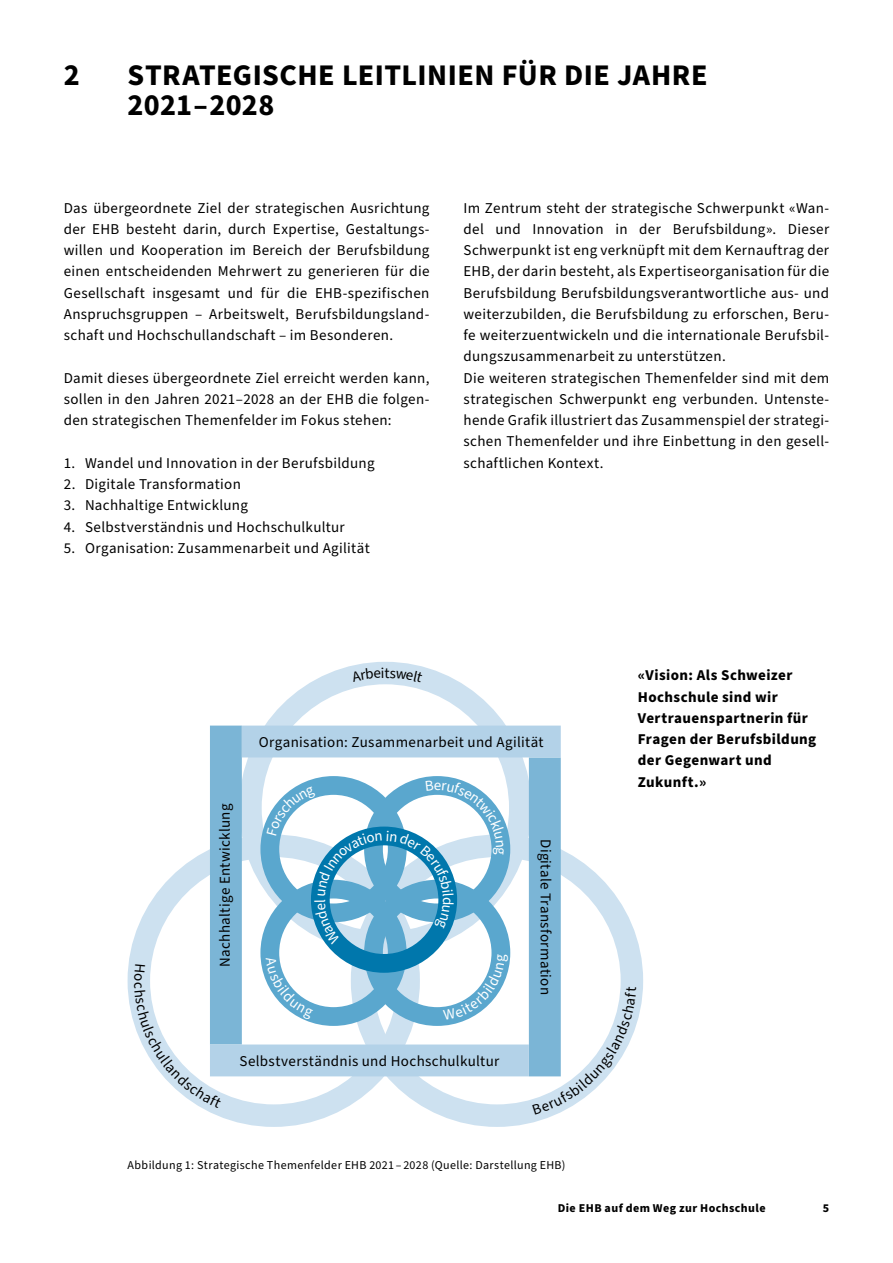
<style>
.page{position:relative;width:893px;height:1263px;background:#fff}
.page>*{position:absolute;margin:0;border:0;box-sizing:border-box;transform-origin:0 0}
.t1{font:700 30px/30px "Source Sans Pro";letter-spacing:.015em;color:#000}
.t2{font:15px/21.3px "Source Sans Pro";letter-spacing:.02em;color:#000;text-align:justify}
.t3{font:700 15px/21.3px "Source Sans Pro";letter-spacing:.03em;color:#000}
.t4{font:12px "Source Sans Pro";letter-spacing:.03em;color:#000}
.t5{font:700 12px "Source Sans Pro";letter-spacing:.035em;color:#000}
</style>
<div class="page">
<div style="left:128px;top:834px;width:292px;height:293px;border:22px solid #cde1f0;border-radius:50%"></div>
<div style="left:351px;top:834px;width:292px;height:293px;border:22px solid #cde1f0;border-radius:50%"></div>
<svg style="left:210px;top:725px;width:351px;height:351px"></svg>
<svg style="left:134px;top:964px;width:88px;height:145px"></svg>
<svg style="left:532px;top:987px;width:104px;height:128px"></svg>
<svg style="left:351px;top:667px;width:72px;height:16px"></svg>
<svg style="left:266px;top:957px;width:47px;height:62px"></svg>
<svg style="left:443px;top:954px;width:65px;height:66px"></svg>
<svg style="left:267px;top:780px;width:237px;height:165px"></svg>
<h1 class="t1" style="left:64px;top:61px;width:17px">2</h1>
<h1 class="t1" style="left:128px;top:61px;width:581px">STRATEGISCHE LEITLINIEN FÜR DIE JAHRE<br>2021–2028</h1>
<p class="t2" style="left:64px;top:197px;width:367px">Das übergeordnete Ziel der strategischen Ausrichtung der EHB besteht darin, durch Expertise, Gestaltungs&shy;willen und Kooperation im Bereich der Berufsbildung einen entscheidenden Mehrwert zu generieren für die Gesellschaft insgesamt und für die EHB-spezifischen Anspruchsgruppen – Arbeitswelt, Berufsbildungsland&shy;schaft und Hochschullandschaft – im Besonderen.</p>
<p class="t2" style="left:64px;top:368px;width:367px">Damit dieses übergeordnete Ziel erreicht werden kann, sollen in den Jahren 2021–2028 an der EHB die folgen&shy;den strategischen Themenfelder im Fokus stehen:</p>
<p class="t2" style="left:64px;top:453px;width:312px">1. Wandel und Innovation in der Berufsbildung</p>
<p class="t2" style="left:64px;top:474px;width:179px">2. Digitale Transformation</p>
<p class="t2" style="left:64px;top:495px;width:186px">3. Nachhaltige Entwicklung</p>
<p class="t2" style="left:64px;top:516px;width:283px">4. Selbstverständnis und Hochschulkultur</p>
<p class="t2" style="left:64px;top:538px;width:307px">5. Organisation: Zusammenarbeit und Agilität</p>
<p class="t2" style="left:463px;top:197px;width:367px;text-align:left">Im Zentrum steht der strategische Schwerpunkt «Wan&shy;del und Innovation in der Berufsbildung». Dieser Schwerpunkt ist eng verknüpft mit dem Kernauftrag der EHB, der darin besteht, als Expertiseorganisation für die Berufsbildung Berufsbildungsverantwortliche aus- und weiterzubilden, die Berufsbildung zu erforschen, Beru&shy;fe weiterzuentwickeln und die internationale Berufsbil&shy;dungszusammenarbeit zu unterstützen.<br>Die weiteren strategischen Themenfelder sind mit dem strategischen Schwerpunkt eng verbunden. Untenste&shy;hende Grafik illustriert das Zusammenspiel der strategi&shy;schen Themenfelder und ihre Einbettung in den gesell&shy;schaftlichen Kontext.</p>
<p class="t2" style="left:215px;top:966px;width:164px;rotate:-90deg">Nachhaltige Entwicklung</p>
<p class="t2" style="left:259px;top:732px;width:286px">Organisation: Zusammenarbeit und Agilität</p>
<p class="t2" style="left:556px;top:839px;width:157px;rotate:90deg">Digitale Transformation</p>
<p class="t2" style="left:239px;top:1051px;width:261px">Selbstverständnis und Hochschulkultur</p>
<p class="t4" style="left:128px;top:1157px;width:439px">Abbildung 1: Strategische Themenfelder EHB 2021 – 2028 (Quelle: Darstellung EHB)</p>
<p class="t3" style="left:638px;top:665px;width:180px">«Vision: Als Schweizer<br>Hochschule sind wir<br>Vertrauenspartnerin für<br>Fragen der Berufsbildung der Gegenwart und<br>Zukunft.»</p>
<p class="t5" style="left:558px;top:1200px;width:209px">Die EHB auf dem Weg zur Hochschule</p>
<p class="t5" style="left:823px;top:1200px;width:8px">5</p>
</div>
